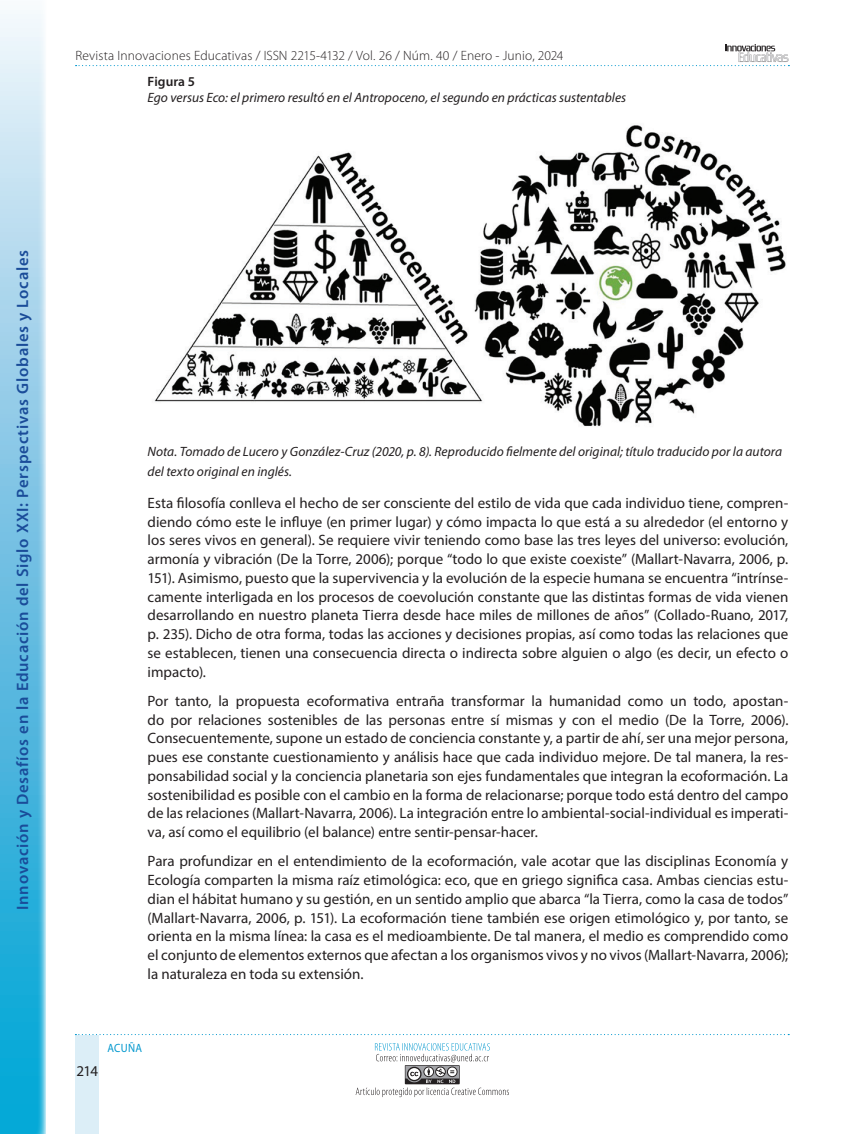
<style>
.page{position:relative;width:864px;height:1134px;background:#fff}
.page>*{position:absolute;margin:0;border:0;box-sizing:border-box;transform-origin:0 0}
.t1{font:600 16.5px "Myriad Pro";letter-spacing:.05em;color:#1a4c99}
.TEXTO_NORMAL{font:15px/18.8px "Myriad Pro";color:#231f20;text-align:justify}
.CUADRO_TIT{font:italic 13.5px/16.5px "Myriad Pro";letter-spacing:.005em;color:#231f20}
.t2{font:300 13.5px "Myriad Pro";letter-spacing:.01em;color:#231f20}
.t3{font:12px "Myriad Pro";letter-spacing:.02em;color:#0097ce;scale:.9 1}
.s1{font-weight:600;font-style:normal}
</style>
<div class="page">
<svg style="left:76px;top:44px;width:713px;height:22px"></svg>
<div style="left:76px;top:1035px;width:23px;height:99px;background:#dceef7"></div>
<svg style="left:75px;top:1034px;width:714px;height:1px"></svg>
<svg style="left:356px;top:1043px;width:153px;height:54px"></svg>
<svg style="left:0;top:14px;width:46px;height:1120px;background:#77c7e5"></svg>
<img style="left:154px;top:125px;width:632px;height:302px">
<p class="t2" style="left:76px;top:48px;width:489px">Revista Innovaciones Educativas / ISSN 2215-4132 / Vol. 26 / Núm. 40 / Enero - Junio, 2024</p>
<p class="CUADRO_TIT" style="left:148px;top:73px;width:480px"><span class="s1">Figura 5<br></span>Ego versus Eco: el primero resultó en el Antropoceno, el segundo en prácticas sustentables</p>
<p class="t1" style="left:13px;top:910px;width:661px;rotate:-90deg">Innovación y Desafíos en la Educación del Siglo XXI: Perspectivas Globales y Locales</p>
<p class="CUADRO_TIT" style="left:148px;top:442px;width:636px;line-height:19.5px">Nota. Tomado de Lucero y González-Cruz (2020, p. 8). Reproducido fielmente del original; título traducido por la autora del texto original en inglés.</p>
<p class="TEXTO_NORMAL" style="left:148px;top:493px;width:642px">Esta filosofía conlleva el hecho de ser consciente del estilo de vida que cada individuo tiene, compren&shy;diendo cómo este le influye (en primer lugar) y cómo impacta lo que está a su alrededor (el entorno y los seres vivos en general). Se requiere vivir teniendo como base las tres leyes del universo: evolución, armonía y vibración (De la Torre, 2006); porque “todo lo que existe coexiste” (Mallart-Navarra, 2006, p.<br>151). Asimismo, puesto que la supervivencia y la evolución de la especie humana se encuentra “intrínse&shy;camente interligada en los procesos de coevolución constante que las distintas formas de vida vienen desarrollando en nuestro planeta Tierra desde hace miles de millones de años” (Collado-Ruano, 2017, p. 235). Dicho de otra forma, todas las acciones y decisiones propias, así como todas las relaciones que se establecen, tienen una consecuencia directa o indirecta sobre alguien o algo (es decir, un efecto o impacto).</p>
<p class="TEXTO_NORMAL" style="left:148px;top:691px;width:642px">Por tanto, la propuesta ecoformativa entraña transformar la humanidad como un todo, apostan&shy;do por relaciones sostenibles de las personas entre sí mismas y con el medio (De la Torre, 2006).<br>Consecuentemente, supone un estado de conciencia constante y, a partir de ahí, ser una mejor persona, pues ese constante cuestionamiento y análisis hace que cada individuo mejore. De tal manera, la res&shy;ponsabilidad social y la conciencia planetaria son ejes fundamentales que integran la ecoformación. La sostenibilidad es posible con el cambio en la forma de relacionarse; porque todo está dentro del campo de las relaciones (Mallart-Navarra, 2006). La integración entre lo ambiental-social-individual es imperati&shy;va, así como el equilibrio (el balance) entre sentir-pensar-hacer.</p>
<p class="TEXTO_NORMAL" style="left:148px;top:852px;width:642px">Para profundizar en el entendimiento de la ecoformación, vale acotar que las disciplinas Economía y Ecología comparten la misma raíz etimológica: eco, que en griego significa casa. Ambas ciencias estu&shy;dian el hábitat humano y su gestión, en un sentido amplio que abarca “la Tierra, como la casa de todos” (Mallart-Navarra, 2006, p. 151). La ecoformación tiene también ese origen etimológico y, por tanto, se orienta en la misma línea: la casa es el medioambiente. De tal manera, el medio es comprendido como el conjunto de elementos externos que afectan a los organismos vivos y no vivos (Mallart-Navarra, 2006); la naturaleza en toda su extensión.</p>
<p class="TEXTO_NORMAL" style="left:77px;top:1061px;width:23px">214</p>
<p class="t3" style="left:108px;top:1040px;width:40px">ACUÑA</p>
</div>
